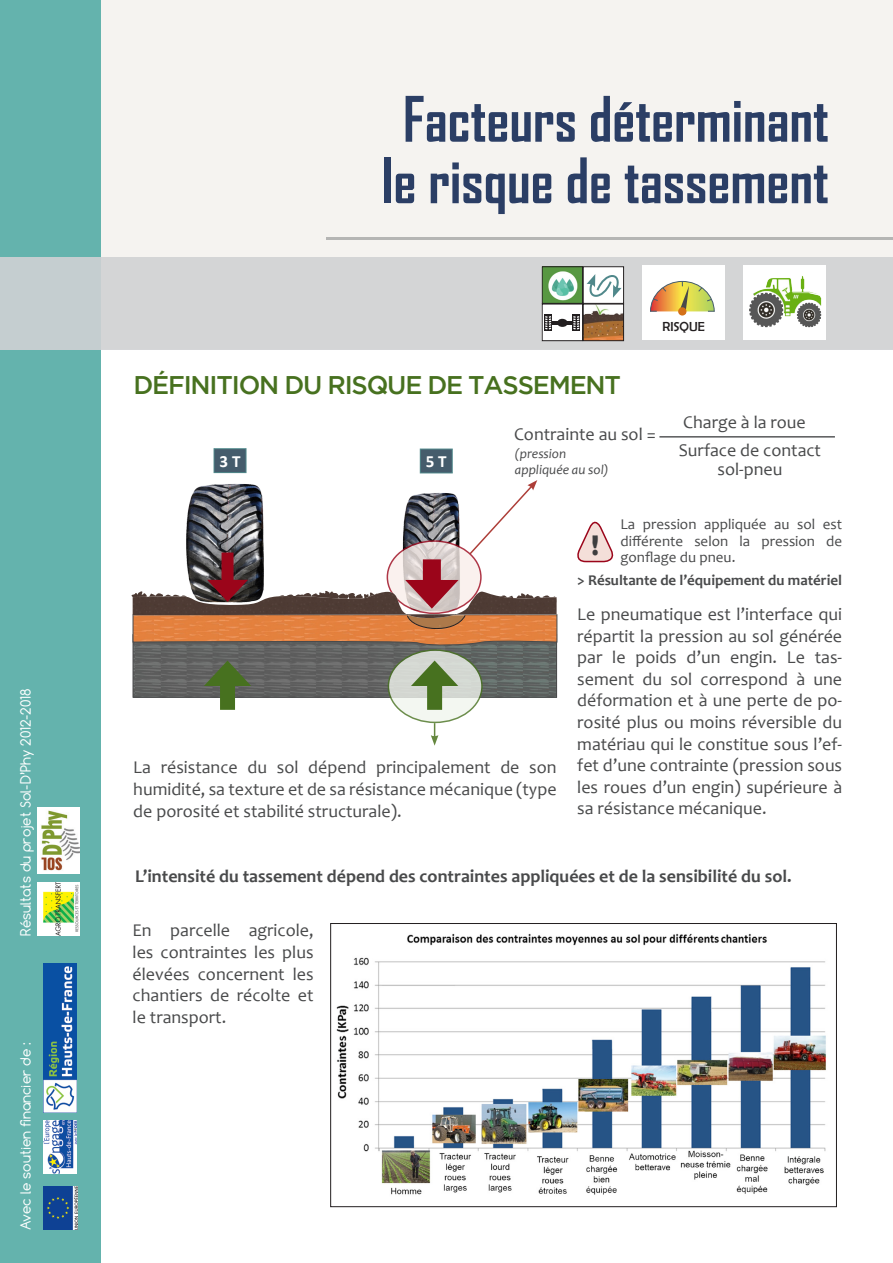
<style>
.page{position:relative;width:893px;height:1263px;background:#fff}
.page>*{position:absolute;margin:0;border:0;box-sizing:border-box;transform-origin:0 0}
.Titre_fiche{font:700 60px/61.5px "Agency FB";color:#2b3e65;text-align:center;scale:.96 1}
.t1{font:700 28.5px "Berlin Sans FB Demi";color:#3e3e3f}
.Grand_titre_Maj{font:500 25.5px "Gotham";letter-spacing:-.045em;color:#47711f}
.texte_courant{font:18px/21.6px "Candara";color:#494a4b;text-align:justify}
.texte_courant-2{font:700 18px "Candara";color:#494a4b}
.t2{font:700 17.1px "Calibri";color:#fff}
.texte_courant-3{font:15px/16.5px "Candara";color:#494a4b;text-align:justify}
.texte_courant-4{font:700 15px "Candara";color:#494a4b}
.t3{font:13.5px "Comfortaa";color:#fff}
.texte_courant-5{font:italic 13.5px/16.2px "Candara";color:#494a4b}
.t4{font:13.2px "Berlin Sans FB";color:#231f20}
</style>
<div class="page">
<div style="left:46px;top:1px;width:847px;height:348px;background:#f5f3f0"></div>
<div style="left:0;top:0;width:101px;height:1263px;background:#64b3ad"></div>
<div style="left:0;top:257px;width:893px;height:92px;background:#d1d2d4"></div>
<div style="left:744px;top:265px;width:82px;height:75px;background:#fff"></div>
<img style="left:749px;top:276px;width:73px;height:52px">
<div style="left:643px;top:265px;width:82px;height:75px;background:#fff"></div>
<svg style="left:650px;top:280px;width:65px;height:34px"></svg>
<div style="left:542px;top:266px;width:82px;height:75px;background:#fff"></div>
<img style="left:585px;top:306px;width:37px;height:33px">
<div style="left:583px;top:304px;width:41px;height:37px;border:1px solid #231f20"></div>
<div style="left:583px;top:266px;width:41px;height:38px;border:1px solid #231f20"></div>
<img style="left:544px;top:268px;width:37px;height:34px">
<div style="left:542px;top:266px;width:41px;height:38px;border:1px solid #231f20"></div>
<div style="left:542px;top:304px;width:41px;height:37px;border:1px solid #231f20"></div>
<svg style="left:586px;top:271px;width:37px;height:30px"></svg>
<hr style="left:552px;top:321px;width:20px;height:4px;background:#231f20">
<div style="left:557px;top:319px;width:11px;height:8px;background:#231f20;border-radius:50%"></div>
<div style="left:542px;top:312px;width:7px;height:19px;background:#231f20;opacity:.5"></div>
<div style="left:547px;top:312px;width:6px;height:19px;background:#231f20;opacity:.5"></div>
<svg style="left:544px;top:315px;width:9px;height:15px"></svg>
<div style="left:570px;top:312px;width:6px;height:19px;background:#231f20;opacity:.5"></div>
<div style="left:574px;top:312px;width:6px;height:19px;background:#231f20;opacity:.5"></div>
<svg style="left:572px;top:315px;width:8px;height:15px"></svg>
<img style="left:336px;top:933px;width:490px;height:262px">
<div style="left:330px;top:923px;width:507px;height:284px;border:1px solid #231f20"></div>
<hr style="left:326px;top:237px;width:567px;height:3px;background:#b5b5b4">
<hr style="left:659px;top:436px;width:176px;height:2px;background:#57585a">
<svg style="left:468px;top:480px;width:69px;height:76px"></svg>
<img style="left:37px;top:807px;width:43px;height:66px">
<img style="left:43px;top:1186px;width:34px;height:44px">
<img style="left:44px;top:1121px;width:33px;height:52px">
<img style="left:44px;top:964px;width:33px;height:149px">
<img style="left:37px;top:882px;width:43px;height:53px">
<img style="left:135px;top:647px;width:420px;height:48px">
<div style="left:133px;top:634px;width:424px;height:63px;border:1px solid #494a4b"></div>
<img style="left:186px;top:483px;width:78px;height:97px">
<img style="left:396px;top:492px;width:69px;height:63px">
<div style="left:214px;top:449px;width:32px;height:24px;background:#455c6c"></div>
<div style="left:214px;top:448px;width:32px;height:25px;border:1px solid #50888b"></div>
<div style="left:420px;top:449px;width:32px;height:24px;background:#455c6c"></div>
<div style="left:420px;top:449px;width:32px;height:24px;border:1px solid #50888b"></div>
<div style="left:222px;top:552px;width:12px;height:36px;background:#9b051a"></div>
<div style="left:220px;top:676px;width:15px;height:34px;background:#47711f"></div>
<svg style="left:204px;top:660px;width:47px;height:26px"></svg>
<svg style="left:431px;top:723px;width:7px;height:23px"></svg>
<svg style="left:388px;top:650px;width:94px;height:72px;fill:#d5d9d3"></svg>
<div style="left:388px;top:649px;width:95px;height:74px;border:2px solid #47711f;border-radius:50%"></div>
<div style="left:427px;top:676px;width:15px;height:34px;background:#47711f"></div>
<svg style="left:411px;top:660px;width:47px;height:26px"></svg>
<svg style="left:387px;top:541px;width:94px;height:72px"></svg>
<div style="left:387px;top:540px;width:95px;height:74px;border:2px solid #9b051a;border-radius:50%"></div>
<div style="left:423px;top:559px;width:18px;height:32px;background:#9b051a"></div>
<svg style="left:132px;top:580px;width:426px;height:67px"></svg>
<img style="left:133px;top:592px;width:424px;height:27px">
<svg style="left:577px;top:521px;width:37px;height:42px"></svg>
<p class="t3" style="left:17px;top:936px;width:249px;rotate:-90deg">Résultats du projet Sol-D’Phy 2012-2018</p>
<p class="t3" style="left:17px;top:1230px;width:189px;rotate:-90deg">Avec le soutien financier de :</p>
<p class="Titre_fiche" style="left:382px;top:87px;width:467px">Facteurs déterminant le risque de tassement</p>
<p class="t4" style="left:662px;top:319px;width:44px">RISQUE</p>
<p class="Grand_titre_Maj" style="left:133px;top:371px;width:489px">DÉFINITION DU RISQUE DE TASSEMENT</p>
<p class="t2" style="left:220px;top:449px;width:23px">3 T</p>
<p class="t2" style="left:426px;top:450px;width:23px">5 T</p>
<p class="texte_courant" style="left:514px;top:423px;width:143px">Contrainte au sol =</p>
<p class="texte_courant-5" style="left:515px;top:445px;width:95px">(pression appliquée au sol)</p>
<p class="texte_courant" style="left:683px;top:412px;width:124px">Charge à la roue</p>
<p class="texte_courant" style="left:679px;top:440px;width:144px;line-height:19.5px;text-align:center">Surface de contact sol-pneu</p>
<p class="texte_courant" style="left:133px;top:756px;width:425px">La résistance du sol dépend principalement de son humidité, sa texture et de sa résistance mécanique (type de porosité et stabilité structurale).</p>
<p class="texte_courant-3" style="left:620px;top:516px;width:223px">La pression appliquée au sol est différente selon la pression de gonflage du pneu.</p>
<p class="t1" style="left:591px;top:529px;width:9px">!</p>
<p class="texte_courant-4" style="left:577px;top:571px;width:266px">&gt; Résultante de l’équipement du matériel</p>
<p class="texte_courant" style="left:577px;top:603px;width:266px">Le pneumatique est l’interface qui répartit la pression au sol générée par le poids d’un engin. Le tas&shy;sement du sol correspond à une déformation et à une perte de po&shy;rosité plus ou moins réversible du matériau qui le constitue sous l’ef&shy;fet d’une contrainte (pression sous les roues d’un engin) supérieure à sa résistance mécanique.</p>
<p class="texte_courant-2" style="left:135px;top:865px;width:658px">L’intensité du tassement dépend des contraintes appliquées et de la sensibilité du sol.</p>
<p class="texte_courant" style="left:133px;top:919px;width:183px">En parcelle agricole, les contraintes les plus élevées concernent les chantiers de récolte et le transport.</p>
</div>
